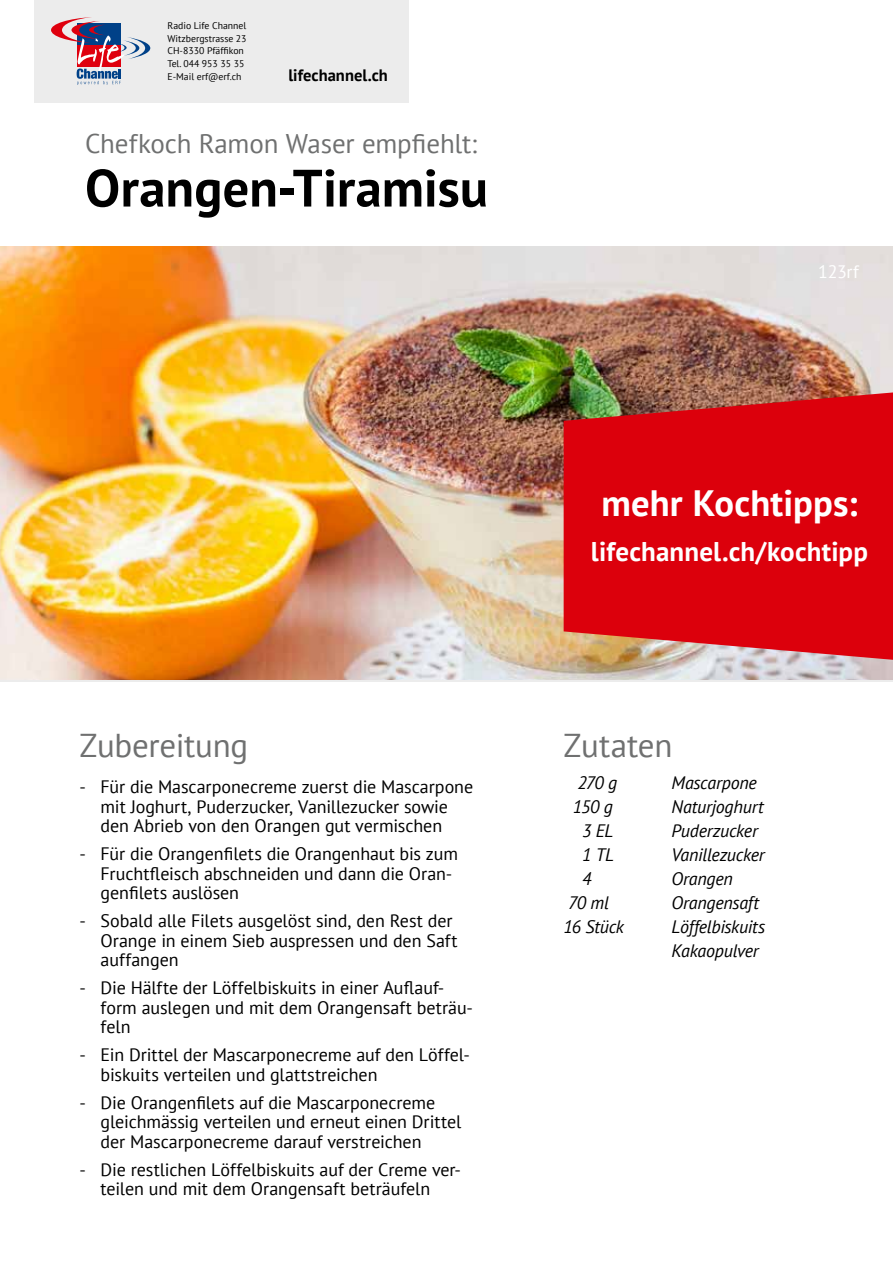
<style>
.page{position:relative;width:893px;height:1263px;background:#fff}
.page>*{position:absolute;margin:0;border:0;box-sizing:border-box;transform-origin:0 0}
.t1{font:700 52.5px "PT Sans";color:#000}
.t2{font:700 36.6px "PT Sans";letter-spacing:.005em;color:#fff}
.t3{font:33px "PT Sans";letter-spacing:-.01em;color:#6f7070}
.t4{font:27px "PT Sans";letter-spacing:-.005em;color:#6f7070}
.t5{font:700 27px "PT Sans";letter-spacing:.005em;color:#fff}
.t6{font:18px/19.5px "PT Sans";letter-spacing:-.005em;color:#000}
.t7{font:italic 18px/24px "PT Sans";letter-spacing:-.015em;color:#000}
.t8{font:18px "PT Sans";letter-spacing:-.015em;color:#fff}
.t9{font:700 16.5px "PT Sans";color:#000}
.t10{font:9.75px/12.8px "PT Sans";color:#000}
</style>
<div class="page">
<img style="left:0;top:247px;width:893px;height:433px">
<svg style="left:564px;top:392px;width:329px;height:268px;background:#d61017"></svg>
<div style="left:34px;top:0;width:374px;height:102px;background:#ececec"></div>
<svg style="left:51px;top:17px;width:99px;height:68px"></svg>
<p class="t10" style="left:168px;top:19px;width:81px">Radio Life Channel<br>Witzbergstrasse 23<br>CH-8330 Pfäffikon<br>Tel. 044 953 35 35<br>E-Mail erf@erf.ch</p>
<p class="t9" style="left:288px;top:64px;width:101px">lifechannel.ch</p>
<h3 class="t4" style="left:85px;top:126px;width:394px">Chefkoch Ramon Waser empfiehlt:</h3>
<h1 class="t1" style="left:85px;top:153px;width:404px">Orangen-Tiramisu</h1>
<p class="t8" style="left:818px;top:260px;width:42px">123rf</p>
<h3 class="t3" style="left:79px;top:724px;width:170px">Zubereitung</h3>
<p class="t6" style="left:79px;top:776px;width:395px;text-align:center">- Für die Mascarponecreme zuerst die Mascarpone mit Joghurt, Puderzucker, Vanillezucker sowie<br>den Abrieb von den Orangen gut vermischen</p>
<p class="t6" style="left:101px;top:843px;width:359px;text-indent:-21px">- Für die Orangenfilets die Orangenhaut bis zum<br>Fruchtfleisch abschneiden und dann die Oran&shy;genfilets auslösen</p>
<p class="t6" style="left:101px;top:910px;width:358px;text-indent:-21px">- Sobald alle Filets ausgelöst sind, den Rest der<br>Orange in einem Sieb auspressen und den Saft auffangen</p>
<p class="t6" style="left:101px;top:977px;width:374px;text-indent:-21px">- Die Hälfte der Löffelbiskuits in einer Auflauf&shy;form auslegen und mit dem Orangensaft beträu&shy;feln</p>
<p class="t6" style="left:101px;top:1044px;width:371px;text-indent:-21px">- Ein Drittel der Mascarponecreme auf den Löffel&shy;biskuits verteilen und glattstreichen</p>
<p class="t6" style="left:101px;top:1092px;width:362px;text-indent:-21px">- Die Orangenfilets auf die Mascarponecreme gleichmässig verteilen und erneut einen Drittel der Mascarponecreme darauf verstreichen</p>
<p class="t6" style="left:79px;top:1159px;width:383px;text-align:center">- Die restlichen Löffelbiskuits auf der Creme ver&shy;teilen und mit dem Orangensaft beträufeln</p>
<h2 class="t2" style="left:601px;top:479px;width:258px">mehr Kochtipps:</h2>
<h3 class="t5" style="left:591px;top:534px;width:278px">lifechannel.ch/kochtipp</h3>
<h3 class="t3" style="left:564px;top:724px;width:110px">Zutaten</h3>
<p class="t7" style="left:577px;top:770px;width:41px">270 g</p>
<p class="t7" style="left:672px;top:770px;width:87px">Mascarpone</p>
<p class="t7" style="left:573px;top:794px;width:42px">150 g</p>
<p class="t7" style="left:672px;top:794px;width:94px">Naturjoghurt</p>
<p class="t7" style="left:582px;top:818px;width:33px">3 EL</p>
<p class="t7" style="left:672px;top:818px;width:88px">Puderzucker</p>
<p class="t7" style="left:582px;top:842px;width:33px">1 TL</p>
<p class="t7" style="left:672px;top:842px;width:95px">Vanillezucker</p>
<p class="t7" style="left:582px;top:866px;width:11px">4</p>
<p class="t7" style="left:672px;top:866px;width:63px">Orangen</p>
<p class="t7" style="left:568px;top:890px;width:42px">70 ml</p>
<p class="t7" style="left:672px;top:890px;width:89px">Orangensaft</p>
<p class="t7" style="left:564px;top:914px;width:62px">16 Stück</p>
<p class="t7" style="left:672px;top:914px;width:95px">Löffelbiskuits<br>Kakaopulver</p>
</div>
